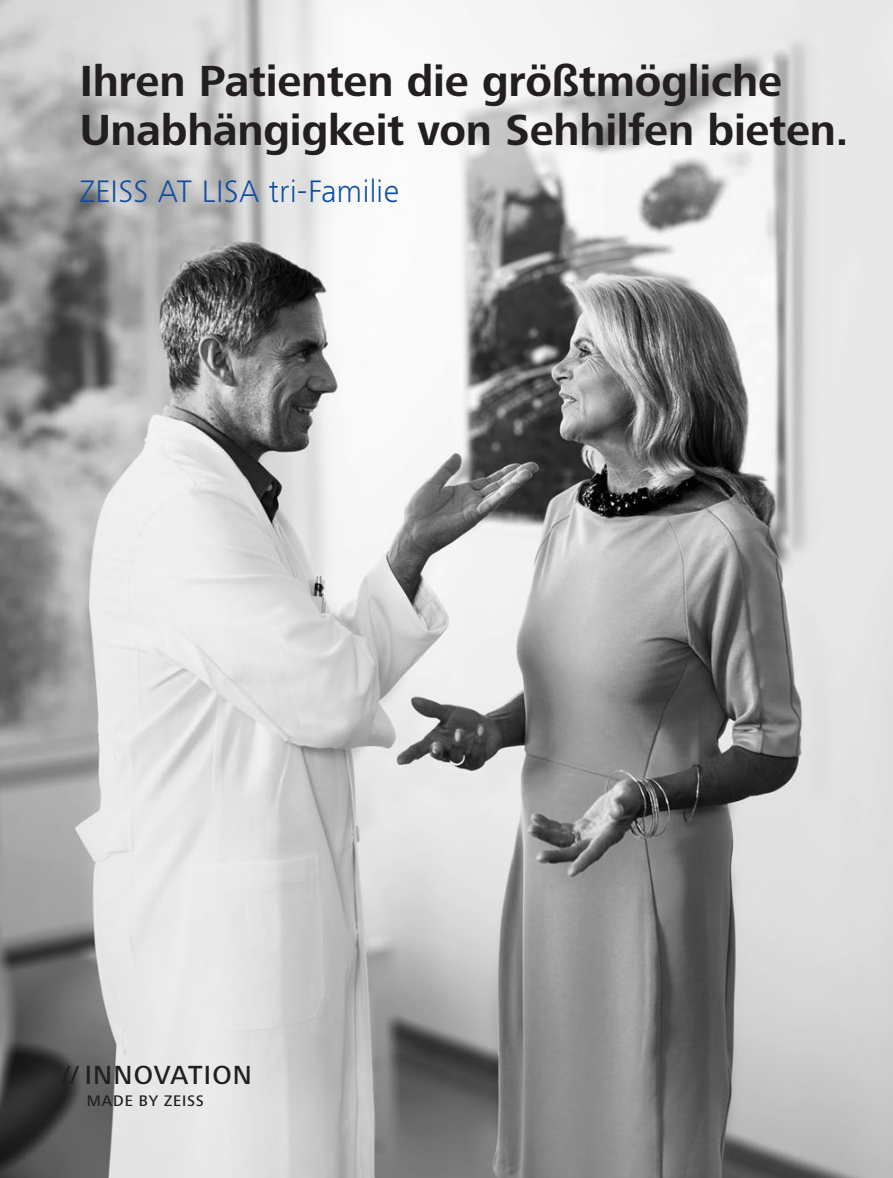
<style>
.page{position:relative;width:893px;height:1178px;background:#fff}
.page>*{position:absolute;margin:0;border:0;box-sizing:border-box;transform-origin:0 0}
.t1{font:700 44.85px/49.1px "ZEISS Frutiger Next W1 G";letter-spacing:-.005em;color:#231f20}
.t2{font:300 31.95px "ZEISS Frutiger Next W1 G";letter-spacing:.01em;color:#0d4da1}
.t3{font:500 27px "ZEISS Frutiger Next W1 G";letter-spacing:.045em;color:#231f20}
.t4{font:500 15.75px "ZEISS Frutiger Next W1 G";letter-spacing:.05em;color:#231f20}
</style>
<div class="page">
<img style="left:0;top:0;width:893px;height:1178px">
<p class="t1" style="left:80px;top:55px;width:770px">Ihren Patienten die größtmögliche<br>Unabhängigkeit von Sehhilfen bieten.</p>
<p class="t2" style="left:80px;top:169px;width:321px">ZEISS AT LISA tri-Familie</p>
<p class="t3" style="left:62px;top:1056px;width:191px">// INNOVATION</p>
<p class="t4" style="left:87px;top:1089px;width:119px">MADE BY ZEISS</p>
</div>
